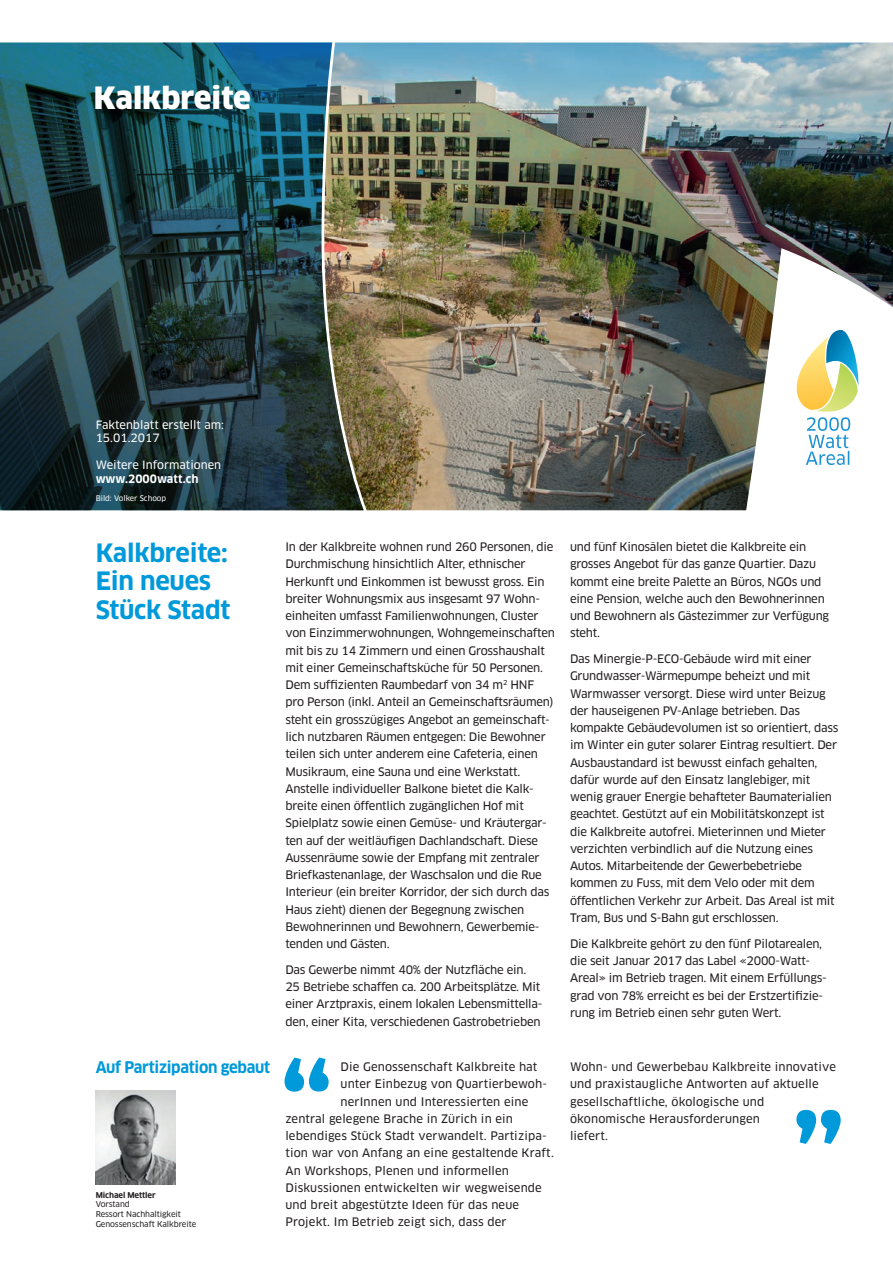
<style>
.page{position:relative;width:893px;height:1263px;background:#fff}
.page>*{position:absolute;margin:0;border:0;box-sizing:border-box;transform-origin:0 0}
.t1{font:900 30px "Clan OT";color:#fff}
.t2{font:700 24.75px/28.5px "Clan OT";letter-spacing:-.01em;color:#0099da}
.t3{font:700 15.75px "Clan OT";letter-spacing:-.02em;color:#0099da;scale:.95 1}
.t4{font:11.55px/17.2px "Clan OT News";letter-spacing:-.02em;color:#231f20}
.t5{font:11.55px/17.2px "Clan OT News";letter-spacing:.01em;color:#231f20}
.t6{font:11.25px/13.5px "Clan OT News";color:#fff}
.t7{font:700 11.25px "Clan OT";color:#fff}
.t8{font:7.8px/9.8px "Clan OT News";letter-spacing:-.01em;color:#231f20}
.t9{font:700 7.8px "Clan OT";letter-spacing:-.01em;color:#231f20}
.t10{font:7.5px "Clan OT News";letter-spacing:-.005em;color:#fff}
</style>
<div class="page">
<img style="left:364px;top:43px;width:529px;height:467px">
<img style="left:96px;top:1091px;width:80px;height:93px">
<img style="left:693px;top:218px;width:200px;height:30px">
<img style="left:693px;top:248px;width:200px;height:263px">
<svg style="left:797px;top:330px;width:62px;height:135px"></svg>
<img style="left:0;top:43px;width:364px;height:467px">
<svg style="left:285px;top:1057px;width:44px;height:35px"></svg>
<svg style="left:796px;top:1110px;width:45px;height:34px"></svg>
<h1 class="t1" style="left:94px;top:80px;width:159px">Kalkbreite</h1>
<p class="t6" style="left:96px;top:418px;width:130px">Faktenblatt erstellt am:<br>15.01.2017</p>
<p class="t6" style="left:96px;top:458px;width:127px">Weitere Informationen</p>
<p class="t7" style="left:96px;top:472px;width:104px">www.2000watt.ch</p>
<p class="t10" style="left:96px;top:493px;width:72px">Bild: Volker Schoop</p>
<h2 class="t2" style="left:96px;top:539px;width:136px">Kalkbreite:<br>Ein neues<br>Stück Stadt</h2>
<h3 class="t3" style="left:96px;top:1058px;width:185px">Auf Partizipation gebaut</h3>
<p class="t9" style="left:96px;top:1190px;width:62px">Michael Mettler</p>
<p class="t8" style="left:96px;top:1199px;width:102px">Vorstand<br>Ressort Nachhaltigkeit<br>Genossenschaft Kalkbreite</p>
<p class="t4" style="left:285px;top:538px;width:271px">In der Kalkbreite wohnen rund 260 Personen, die Durchmischung hinsichtlich Alter, ethnischer Herkunft und Einkommen ist bewusst gross. Ein breiter Wohnungsmix aus insgesamt 97 Wohn&shy;einheiten umfasst Familienwohnungen, Cluster von Einzimmerwohnungen, Wohngemeinschaften mit bis zu 14 Zimmern und einen Grosshaushalt mit einer Gemeinschaftsküche für 50 Personen.<br>Dem suffizienten Raumbedarf von 34 m<sup>2</sup> HNF pro Person (inkl. Anteil an Gemeinschaftsräumen) steht ein grosszügiges Angebot an gemeinschaft&shy;lich nutzbaren Räumen entgegen: Die Bewohner teilen sich unter anderem eine Cafeteria, einen Musikraum, eine Sauna und eine Werkstatt.<br>Anstelle individueller Balkone bietet die Kalk&shy;breite einen öffentlich zugänglichen Hof mit Spielplatz sowie einen Gemüse- und Kräutergar&shy;ten auf der weitläufigen Dachlandschaft. Diese Aussenräume sowie der Empfang mit zentraler Briefkastenanlage, der Waschsalon und die Rue Interieur (ein breiter Korridor, der sich durch das Haus zieht) dienen der Begegnung zwischen Bewohnerinnen und Bewohnern, Gewerbemie&shy;tenden und Gästen.</p>
<p class="t4" style="left:285px;top:961px;width:259px">Das Gewerbe nimmt 40% der Nutzfläche ein.<br>25 Betriebe schaffen ca. 200 Arbeitsplätze. Mit einer Arztpraxis, einem lokalen Lebensmittella&shy;den, einer Kita, verschiedenen Gastrobetrieben</p>
<p class="t5" style="left:341px;top:1058px;width:198px">Die Genossenschaft Kalkbreite hat</p>
<p class="t5" style="left:341px;top:1075px;width:208px">unter Einbezug von Quartierbewoh-</p>
<p class="t5" style="left:341px;top:1093px;width:189px">nerInnen und Interessierten eine</p>
<p class="t5" style="left:285px;top:1110px;width:229px">zentral gelegene Brache in Zürich in ein</p>
<p class="t5" style="left:285px;top:1127px;width:263px">lebendiges Stück Stadt verwandelt. Partizipa-</p>
<p class="t5" style="left:285px;top:1144px;width:270px">tion war von Anfang an eine gestaltende Kraft.</p>
<p class="t5" style="left:285px;top:1162px;width:225px">An Workshops, Plenen und informellen</p>
<p class="t5" style="left:285px;top:1179px;width:258px">Diskussionen entwickelten wir wegweisende</p>
<p class="t5" style="left:285px;top:1196px;width:235px">und breit abgestützte Ideen für das neue</p>
<p class="t5" style="left:285px;top:1213px;width:223px">Projekt. Im Betrieb zeigt sich, dass der</p>
<p class="t4" style="left:570px;top:538px;width:261px">und fünf Kinosälen bietet die Kalkbreite ein grosses Angebot für das ganze Quartier. Dazu kommt eine breite Palette an Büros, NGOs und eine Pension, welche auch den Bewohnerinnen und Bewohnern als Gästezimmer zur Verfügung steht.</p>
<p class="t4" style="left:570px;top:650px;width:270px">Das Minergie-P-ECO-Gebäude wird mit einer Grundwasser-Wärmepumpe beheizt und mit Warmwasser versorgt. Diese wird unter Beizug der hauseigenen PV-Anlage betrieben. Das kompakte Gebäudevolumen ist so orientiert, dass im Winter ein guter solarer Eintrag resultiert. Der Ausbaustandard ist bewusst einfach gehalten, dafür wurde auf den Einsatz langlebiger, mit wenig grauer Energie behafteter Baumaterialien geachtet. Gestützt auf ein Mobilitätskonzept ist die Kalkbreite autofrei. Mieterinnen und Mieter verzichten verbindlich auf die Nutzung eines Autos. Mitarbeitende der Gewerbebetriebe kommen zu Fuss, mit dem Velo oder mit dem öffentlichen Verkehr zur Arbeit. Das Areal ist mit Tram, Bus und S-Bahn gut erschlossen.</p>
<p class="t4" style="left:570px;top:935px;width:258px">Die Kalkbreite gehört zu den fünf Pilotarealen, die seit Januar 2017 das Label «2000-Watt-Areal» im Betrieb tragen. Mit einem Erfüllungs&shy;grad von 78% erreicht es bei der Erstzertifizie&shy;rung im Betrieb einen sehr guten Wert.</p>
<p class="t5" style="left:570px;top:1058px;width:267px">Wohn- und Gewerbebau Kalkbreite innovative und praxistaugliche Antworten auf aktuelle gesellschaftliche, ökologische und ökonomische Herausforderungen<br>liefert.</p>
</div>
